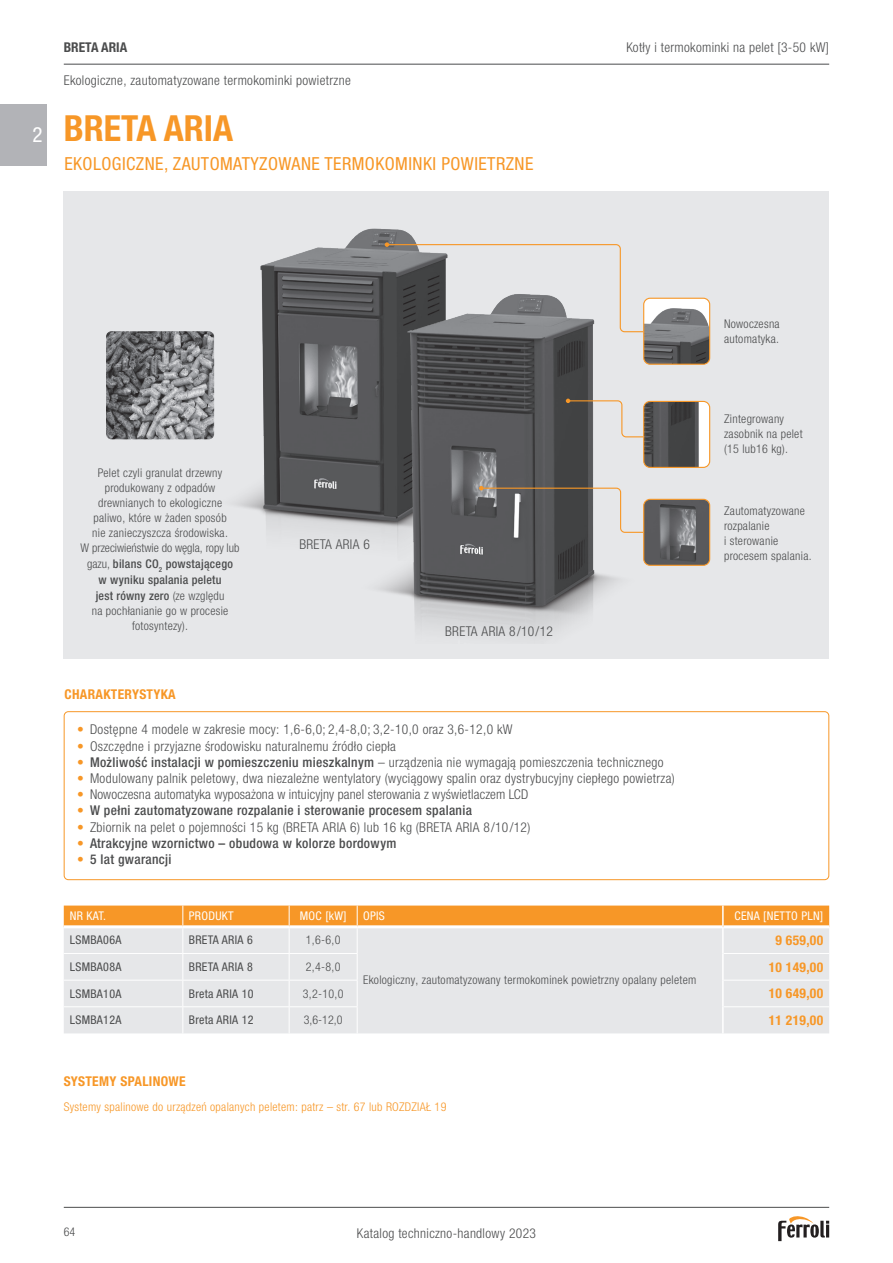
<style>
.page{position:relative;width:893px;height:1263px;background:#fff}
.page>*{position:absolute;margin:0;border:0;box-sizing:border-box;transform-origin:0 0}
.t1{font:700 condensed 36px "Helvetica Neue LTW1 G";color:#f79727}
.t2{font:condensed 18px "Helvetica Neue LTW1 G";letter-spacing:.025em;color:#f79727}
.t3{font:300 condensed 13.5px "Helvetica Neue LTW1 G";letter-spacing:.025em;color:#4b4c4d}
.t4{font:500 condensed 13.5px "Helvetica Neue LTW1 G";letter-spacing:.025em;color:#4b4c4d}
.t5{font:700 condensed 13.5px "Helvetica Neue LTW1 G";letter-spacing:.025em;color:#f79727}
.t6{font:700 condensed 13.5px "Helvetica Neue LTW1 G";color:#4b4c4d}
.t7{font:300 condensed 12px/15px "Helvetica Neue LTW1 G";letter-spacing:.025em;color:#4b4c4d}
.t8{font:condensed 12px "Helvetica Neue LTW1 G";letter-spacing:.025em;color:#4b4c4d}
.t9{font:500 condensed 12px/16.2px "Helvetica Neue LTW1 G";letter-spacing:.02em;color:#4b4c4d;text-align:center}
.t10{font:300 condensed 12px "Helvetica Neue LTW1 G";letter-spacing:.025em;color:#f79727}
.t11{font:condensed 12px "Helvetica Neue LTW1 G";letter-spacing:.025em;color:#fff}
.s1{font-weight:400;font-size:21px;color:#fff}
.s2{font-weight:300}
.s3{color:#f79727}
.s4{font-weight:500}
.s5{font-weight:300;color:#f79727}
</style>
<div class="page">
<svg style="left:64px;top:905px;width:765px;height:128px;background:#e9dacb"></svg>
<hr style="left:64px;top:925px;width:119px;height:3px;background:#fff">
<hr style="left:183px;top:925px;width:106px;height:3px;background:#fff">
<hr style="left:289px;top:925px;width:68px;height:3px;background:#fff">
<hr style="left:357px;top:925px;width:365px;height:3px;background:#fff">
<hr style="left:724px;top:925px;width:105px;height:3px;background:#fff">
<hr style="left:64px;top:953px;width:119px;height:1px;background:#fff">
<hr style="left:183px;top:953px;width:106px;height:1px;background:#fff">
<hr style="left:289px;top:953px;width:69px;height:1px;background:#fff">
<hr style="left:724px;top:953px;width:105px;height:1px;background:#fff">
<hr style="left:722px;top:905px;width:2px;height:22px;background:#fff">
<hr style="left:722px;top:927px;width:2px;height:26px;background:#fff">
<hr style="left:722px;top:953px;width:2px;height:27px;background:#fff">
<hr style="left:722px;top:980px;width:2px;height:27px;background:#fff">
<hr style="left:722px;top:1007px;width:2px;height:26px;background:#fff">
<hr style="left:724px;top:1006px;width:105px;height:1px;background:#fff">
<div style="left:64px;top:191px;width:765px;height:468px;background:#e6e7e9"></div>
<img style="left:186px;top:228px;width:230px;height:300px">
<img style="left:328px;top:272px;width:341px;height:365px">
<hr style="left:64px;top:1207px;width:765px;height:1px;background:#4b4c4d">
<svg style="left:778px;top:1216px;width:51px;height:25px"></svg>
<hr style="left:64px;top:64px;width:765px;height:1px;background:#4b4c4d">
<div style="left:0;top:104px;width:47px;height:61px;background:#b2b3b7"></div>
<svg style="left:385px;top:242px;width:259px;height:91px"></svg>
<svg style="left:566px;top:399px;width:78px;height:39px"></svg>
<svg style="left:479px;top:486px;width:165px;height:47px"></svg>
<img style="left:644px;top:298px;width:66px;height:66px">
<div style="left:643px;top:298px;width:67px;height:67px;border:1px solid #f79727;border-radius:6px"></div>
<img style="left:644px;top:401px;width:66px;height:66px">
<div style="left:643px;top:401px;width:67px;height:67px;border:1px solid #f79727;border-radius:6px"></div>
<img style="left:644px;top:499px;width:66px;height:66px">
<div style="left:643px;top:499px;width:67px;height:67px;border:1px solid #f79727;border-radius:6px"></div>
<img style="left:106px;top:331px;width:108px;height:108px">
<div style="left:64px;top:711px;width:765px;height:169px;border:1px solid #f79727;border-radius:4px"></div>
<p class="t6" style="left:64px;top:39px;width:65px">BRETA ARIA</p>
<p class="t3" style="left:64px;top:72px;width:288px">Ekologiczne, zautomatyzowane termokominki powietrzne</p>
<h1 class="t1" style="left:32px;top:106px;width:202px"><span class="s1">2</span> BRETA ARIA</h1>
<h2 class="t2" style="left:64px;top:153px;width:471px">EKOLOGICZNE, ZAUTOMATYZOWANE TERMOKOMINKI POWIETRZNE</h2>
<p class="t7" style="left:81px;top:465px;width:160px;text-align:center">Pelet czyli granulat drzewny produkowany z odpadów drewnianych to ekologiczne<br>paliwo, które w żaden sposób<br>nie zanieczyszcza środowiska.<br>W przeciwieństwie do węgla, ropy lub</p>
<p class="t9" style="left:87px;top:555px;width:147px"><span class="s2">gazu,</span> bilans CO<sub>2</sub> powstającego w wyniku spalania peletu<br>jest równy zero <span class="s2">(ze względu</span></p>
<p class="t7" style="left:92px;top:604px;width:138px;text-align:center">na pochłanianie go w procesie fotosyntezy).</p>
<p class="t5" style="left:64px;top:686px;width:113px">CHARAKTERYSTYKA</p>
<p class="t3" style="left:299px;top:536px;width:72px">BRETA ARIA 6</p>
<p class="t3" style="left:445px;top:624px;width:109px">BRETA ARIA 8/10/12</p>
<p class="t3" style="left:626px;top:40px;width:204px">Kotły i termokominki na pelet [3-50 kW]</p>
<p class="t7" style="left:724px;top:317px;width:57px;line-height:14.4px">Nowoczesna automatyka.</p>
<p class="t7" style="left:724px;top:412px;width:80px">Zintegrowany zasobnik na pelet (15 lub16 kg).</p>
<p class="t7" style="left:724px;top:503px;width:89px">Zautomatyzowane rozpalanie<br>i sterowanie procesem spalania.</p>
<p class="t3" style="left:77px;top:722px;width:437px"><span class="s3">•</span> Dostępne 4 modele w zakresie mocy: 1,6-6,0; 2,4-8,0; 3,2-10,0 oraz 3,6-12,0 kW</p>
<p class="t3" style="left:77px;top:738px;width:320px"><span class="s3">•</span> Oszczędne i przyjazne środowisku naturalnemu źródło ciepła</p>
<p class="t3" style="left:77px;top:754px;width:588px"><span class="s3">•</span> <span class="s4">Możliwość instalacji w pomieszczeniu mieszkalnym</span> – urządzenia nie wymagają pomieszczenia technicznego</p>
<p class="t3" style="left:77px;top:770px;width:599px"><span class="s3">•</span> Modulowany palnik peletowy, dwa niezależne wentylatory (wyciągowy spalin oraz dystrybucyjny ciepłego powietrza)</p>
<p class="t3" style="left:77px;top:787px;width:452px"><span class="s3">•</span> Nowoczesna automatyka wyposażona w intuicyjny panel sterowania z wyświetlaczem LCD</p>
<p class="t4" style="left:77px;top:802px;width:396px"><span class="s5">•</span> W pełni zautomatyzowane rozpalanie i sterowanie procesem spalania</p>
<p class="t3" style="left:77px;top:819px;width:455px"><span class="s3">•</span> Zbiornik na pelet o pojemności 15 kg (BRETA ARIA 6) lub 16 kg (BRETA ARIA 8/10/12)</p>
<p class="t4" style="left:77px;top:835px;width:321px"><span class="s5">•</span> Atrakcyjne wzornictwo – obudowa w kolorze bordowym</p>
<p class="t4" style="left:77px;top:851px;width:96px"><span class="s5">•</span> 5 lat gwarancji</p>
<p class="t11" style="left:70px;top:909px;width:38px">NR KAT.</p>
<p class="t11" style="left:189px;top:909px;width:46px">PRODUKT</p>
<p class="t11" style="left:300px;top:909px;width:48px">MOC [kW]</p>
<p class="t11" style="left:363px;top:909px;width:23px">OPIS</p>
<p class="t11" style="left:734px;top:909px;width:90px">CENA [NETTO PLN]</p>
<p class="t8" style="left:70px;top:933px;width:53px">LSMBA06A</p>
<p class="t8" style="left:189px;top:933px;width:65px">BRETA ARIA 6</p>
<p class="t7" style="left:306px;top:933px;width:36px">1,6-6,0</p>
<p class="t7" style="left:363px;top:973px;width:335px">Ekologiczny, zautomatyzowany termokominek powietrzny opalany peletem</p>
<p class="t5" style="left:775px;top:932px;width:49px">9 659,00</p>
<p class="t8" style="left:70px;top:960px;width:53px">LSMBA08A</p>
<p class="t8" style="left:189px;top:960px;width:65px">BRETA ARIA 8</p>
<p class="t7" style="left:306px;top:959px;width:36px">2,4-8,0</p>
<p class="t5" style="left:769px;top:959px;width:56px">10 149,00</p>
<p class="t8" style="left:70px;top:986px;width:53px">LSMBA10A</p>
<p class="t8" style="left:189px;top:986px;width:66px">Breta ARIA 10</p>
<p class="t7" style="left:303px;top:986px;width:42px">3,2-10,0</p>
<p class="t5" style="left:769px;top:985px;width:56px">10 649,00</p>
<p class="t8" style="left:70px;top:1013px;width:53px">LSMBA12A</p>
<p class="t8" style="left:189px;top:1013px;width:66px">Breta ARIA 12</p>
<p class="t7" style="left:304px;top:1013px;width:40px">3,6-12,0</p>
<p class="t5" style="left:769px;top:1012px;width:56px">11 219,00</p>
<p class="t5" style="left:64px;top:1073px;width:123px">SYSTEMY SPALINOWE</p>
<p class="t10" style="left:64px;top:1100px;width:384px">Systemy spalinowe do urządzeń opalanych peletem: patrz – str. 67 lub ROZDZIAŁ 19</p>
<p class="t7" style="left:64px;top:1225px;width:13px">64</p>
<p class="t3" style="left:357px;top:1225px;width:181px">Katalog techniczno-handlowy 2023</p>
</div>
